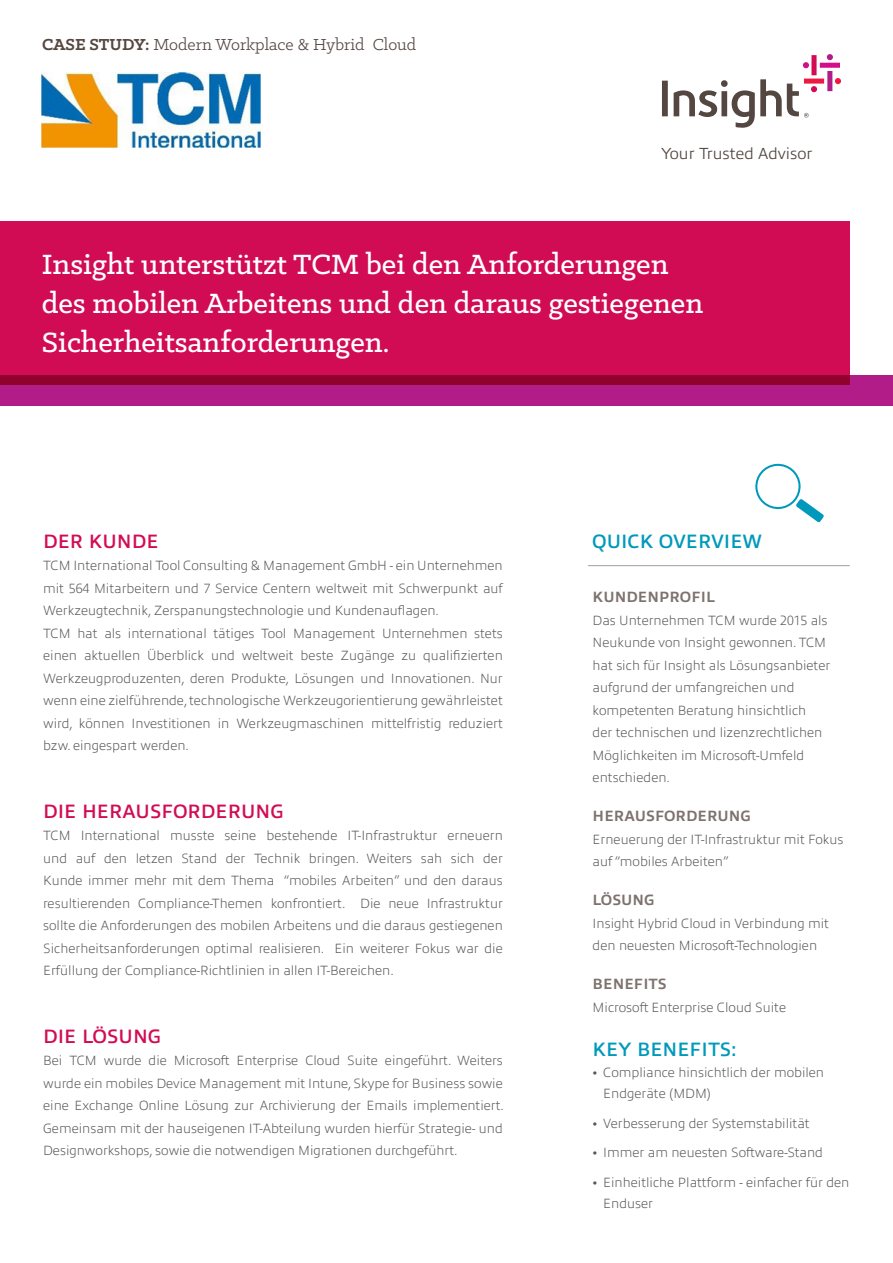
<style>
.page{position:relative;width:893px;height:1263px;background:#fff}
.page>*{position:absolute;margin:0;border:0;box-sizing:border-box;transform-origin:0 0}
.intro_white_out_copy{font:500 31.5px/39px "Klinic Slab";color:#fff}
.red_headers{font:600 19.5px "Allumi Pro";color:#d20c54}
.blue_headers{font:600 19.5px "Allumi Pro";color:#09b}
.t1{font:18px "Klinic Slab";color:#544640}
.t2{font:300 16.2px "Allumi Pro";color:#544640}
.mini_bold_headers{font:700 15px "Allumi Pro";color:#7d726d}
.intro_copy{font:200 13.5px/22.5px "Allumi Pro";color:#57585a}
.mini_bold_headers-2{font:200 13.5px/22.5px "Allumi Pro";color:#57585a}
.s1{font-weight:700}
.s2{font-family:"Klinic Slab";font-weight:700}
</style>
<div class="page">
<div style="left:0;top:375px;width:893px;height:31px;background:#b11c89"></div>
<hr style="left:588px;top:565px;width:262px;height:1px;background:#a39d99">
<svg style="left:662px;top:54px;width:179px;height:74px"></svg>
<div style="left:0;top:221px;width:850px;height:164px;background:#d20c54"></div>
<svg style="left:755px;top:463px;width:69px;height:60px"></svg>
<img style="left:42px;top:72px;width:219px;height:76px">
<p class="t1" style="left:42px;top:33px;width:376px"><span class="s1">CASE STUDY:</span> Modern Workplace &amp; Hybrid Cloud</p>
<p class="t2" style="left:661px;top:142px;width:153px">Your Trusted Advisor</p>
<p class="intro_white_out_copy" style="left:42px;top:244px;width:663px">Insight unterstützt TCM bei den Anforderungen des mobilen Arbeitens und den daraus gestiegenen<br>Sicherheitsanforderungen.</p>
<p class="red_headers" style="left:43px;top:527px;width:117px">DER KUNDE</p>
<p class="intro_copy" style="left:43px;top:553px;width:461px;text-align:justify">TCM International Tool Consulting &amp; Management GmbH - ein Unternehmen mit 564 Mitarbeitern und 7 Service Centern weltweit mit Schwerpunkt auf Werkzeugtechnik, Zerspanungstechnologie und Kundenauflagen.</p>
<p class="intro_copy" style="left:43px;top:621px;width:461px;text-align:justify">TCM hat als international tätiges Tool Management Unternehmen stets einen aktuellen Überblick und weltweit beste Zugänge zu qualifizierten Werkzeugproduzenten, deren Produkte, Lösungen und Innovationen. Nur wenn eine zielführende, technologische Werkzeugorientierung gewährleistet wird, können Investitionen in Werkzeugmaschinen mittelfristig reduziert bzw. eingespart werden.</p>
<p class="red_headers" style="left:43px;top:797px;width:242px">DIE HERAUSFORDERUNG</p>
<p class="intro_copy" style="left:43px;top:823px;width:461px;text-align:justify">TCM International musste seine bestehende IT-Infrastruktur erneuern und auf den letzen Stand der Technik bringen. Weiters sah sich der Kunde immer mehr mit dem Thema “mobiles Arbeiten” und den daraus resultierenden Compliance-Themen konfrontiert. Die neue Infrastruktur sollte die Anforderungen des mobilen Arbeitens und die daraus gestiegenen Sicherheitsanforderungen optimal realisieren. Ein weiterer Fokus war die Erfüllung der Compliance-Richtlinien in allen IT-Bereichen.</p>
<p class="red_headers" style="left:43px;top:1022px;width:120px">DIE LÖSUNG</p>
<p class="intro_copy" style="left:43px;top:1048px;width:462px;text-align:justify">Bei TCM wurde die Microsoft Enterprise Cloud Suite eingeführt. Weiters wurde ein mobiles Device Management mit Intune, Skype for Business sowie eine Exchange Online Lösung zur Archivierung der Emails implementiert.<br>Gemeinsam mit der hauseigenen IT-Abteilung wurden hierfür Strategie- und Designworkshops, sowie die notwendigen Migrationen durchgeführt.</p>
<p class="blue_headers" style="left:592px;top:527px;width:171px">QUICK OVERVIEW</p>
<p class="mini_bold_headers" style="left:593px;top:586px;width:124px">KUNDENPROFIL</p>
<p class="mini_bold_headers-2" style="left:593px;top:608px;width:239px">Das Unternehmen TCM wurde 2015 als Neukunde von Insight gewonnen. TCM hat sich für Insight als Lösungsanbieter aufgrund der umfangreichen und kompetenten Beratung hinsichtlich<br>der technischen und lizenzrechtlichen Möglichkeiten im Microsoft-Umfeld entschieden.</p>
<p class="mini_bold_headers" style="left:593px;top:805px;width:160px">HERAUSFORDERUNG</p>
<p class="intro_copy" style="left:593px;top:827px;width:252px">Erneuerung der IT-Infrastruktur mit Fokus auf “mobiles Arbeiten”</p>
<p class="mini_bold_headers" style="left:593px;top:889px;width:64px">LÖSUNG</p>
<p class="intro_copy" style="left:593px;top:911px;width:238px">Insight Hybrid Cloud in Verbindung mit den neuesten Microsoft-Technologien</p>
<p class="mini_bold_headers" style="left:593px;top:973px;width:75px">BENEFITS</p>
<p class="mini_bold_headers-2" style="left:593px;top:995px;width:195px">Microsoft Enterprise Cloud Suite</p>
<p class="blue_headers" style="left:593px;top:1035px;width:146px">KEY BENEFITS:</p>
<p class="intro_copy" style="left:603px;top:1061px;width:222px;line-height:21px;text-indent:-11px"><span class="s2">•</span> Compliance hinsichtlich der mobilen<br>Endgeräte (MDM)</p>
<p class="intro_copy" style="left:593px;top:1111px;width:218px"><span class="s2">•</span> Verbesserung der Systemstabilität</p>
<p class="intro_copy" style="left:593px;top:1140px;width:232px"><span class="s2">•</span> Immer am neuesten Software-Stand</p>
<p class="intro_copy" style="left:603px;top:1170px;width:248px;line-height:21px;text-indent:-11px"><span class="s2">•</span> Einheitliche Plattform - einfacher für den<br>Enduser</p>
</div>
